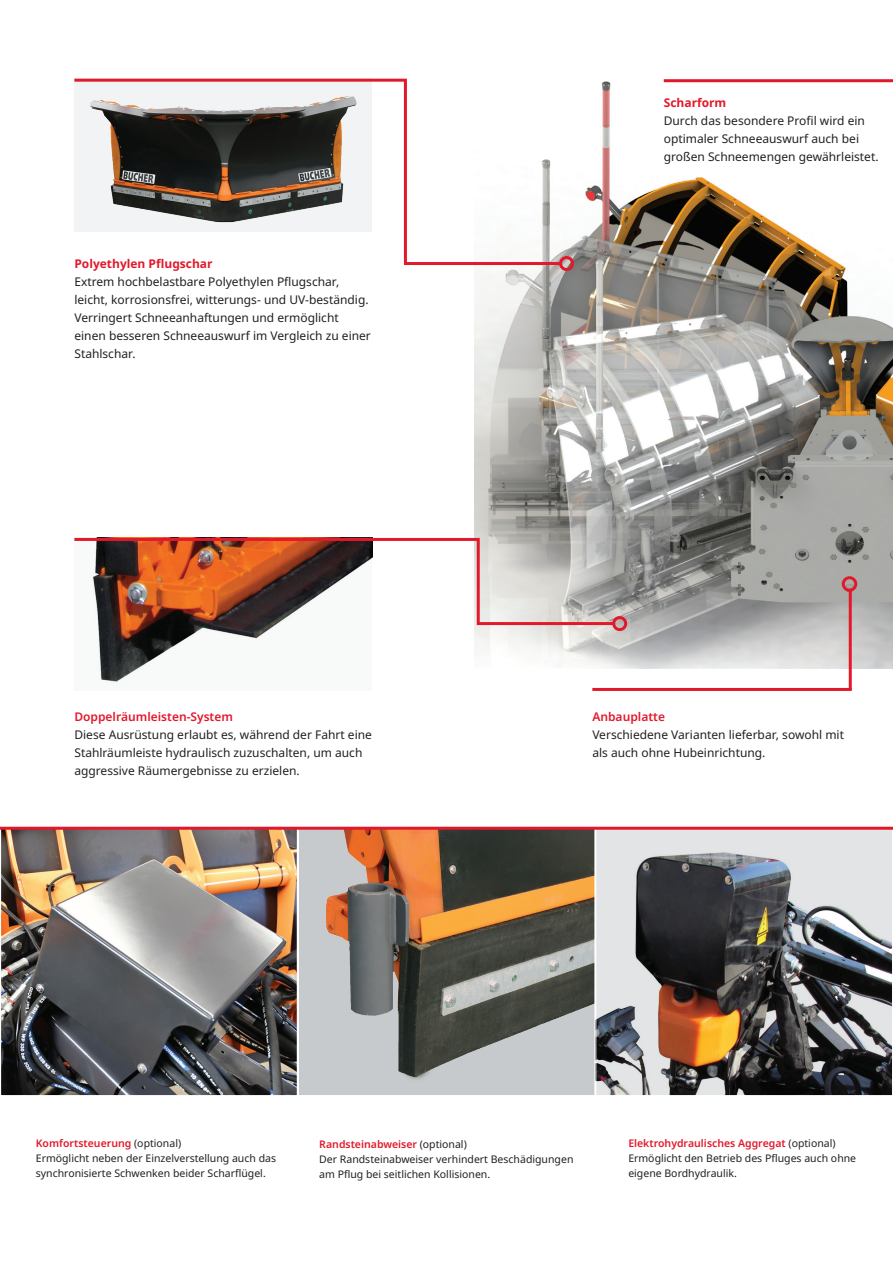
<style>
.page{position:relative;width:893px;height:1263px;background:#fff}
.page>*{position:absolute;margin:0;border:0;box-sizing:border-box;transform-origin:0 0}
.t1{font:12px/18px "Noto Sans";color:#231f20}
.t2{font:600 12px "Noto Sans";color:#e2192b}
.t3{font:700 12px "Noto Sans";color:#e2192b}
.t4{font:10.5px/15px "Noto Sans";color:#231f20}
.s1{font-weight:600;color:#e2192b}
</style>
<div class="page">
<img style="left:475px;top:79px;width:418px;height:589px">
<img style="left:300px;top:830px;width:293px;height:264px">
<div style="left:298px;top:827px;width:297px;height:269px;border:1px solid #fff"></div>
<img style="left:597px;top:830px;width:294px;height:264px">
<div style="left:595px;top:827px;width:298px;height:269px;border:1px solid #fff"></div>
<img style="left:2px;top:830px;width:294px;height:264px">
<div style="left:0;top:827px;width:298px;height:269px;border:1px solid #fff"></div>
<hr style="left:0;top:827px;width:893px;height:3px;background:#e2192b">
<img style="left:98px;top:626px;width:176px;height:56px">
<svg style="left:74px;top:78px;width:490px;height:188px"></svg>
<div style="left:559px;top:256px;width:15px;height:15px;border:3px solid #e2192b;border-radius:50%"></div>
<svg style="left:74px;top:536px;width:543px;height:90px"></svg>
<div style="left:612px;top:616px;width:15px;height:15px;border:3px solid #e2192b;border-radius:50%"></div>
<hr style="left:849px;top:589px;width:3px;height:101px;background:#e2192b">
<div style="left:842px;top:576px;width:15px;height:16px;border:3px solid #e2192b;border-radius:50%"></div>
<hr style="left:592px;top:688px;width:260px;height:3px;background:#e2192b">
<hr style="left:664px;top:79px;width:229px;height:3px;background:#e2192b">
<p class="t3" style="left:74px;top:255px;width:140px">Polyethylen Pflugschar</p>
<p class="t1" style="left:74px;top:272px;width:298px">Extrem hochbelastbare Polyethylen Pflugschar, leicht, korrosionsfrei, witterungs- und UV-beständig.<br>Verringert Schneeanhaftungen und ermöglicht einen besseren Schneeauswurf im Vergleich zu einer Stahlschar.</p>
<p class="t2" style="left:74px;top:708px;width:160px">Doppelräumleisten-System</p>
<p class="t1" style="left:74px;top:726px;width:299px">Diese Ausrüstung erlaubt es, während der Fahrt eine<br>Stahlräumleiste hydraulisch zuzuschalten, um auch aggressive Räumergebnisse zu erzielen.</p>
<p class="t3" style="left:664px;top:94px;width:64px">Scharform</p>
<p class="t1" style="left:664px;top:112px;width:216px">Durch das besondere Profil wird ein optimaler Schneeauswurf auch bei großen Schneemengen gewährleistet.</p>
<p class="t2" style="left:592px;top:708px;width:74px">Anbauplatte</p>
<p class="t1" style="left:592px;top:726px;width:253px">Verschiedene Varianten lieferbar, sowohl mit als auch ohne Hubeinrichtung.</p>
<p class="t4" style="left:36px;top:1136px;width:242px"><span class="s1">Komfortsteuerung</span> (optional)<br>Ermöglicht neben der Einzelverstellung auch das synchronisierte Schwenken beider Scharflügel.</p>
<p class="t4" style="left:319px;top:1136px;width:256px"><span class="s1">Randsteinabweiser</span> (optional)<br>Der Randsteinabweiser verhindert Beschädigungen am Pflug bei seitlichen Kollisionen.</p>
<p class="t4" style="left:628px;top:1136px;width:229px"><span class="s1">Elektrohydraulisches Aggregat</span> (optional)<br>Ermöglicht den Betrieb des Pfluges auch ohne eigene Bordhydraulik.</p>
</div>
